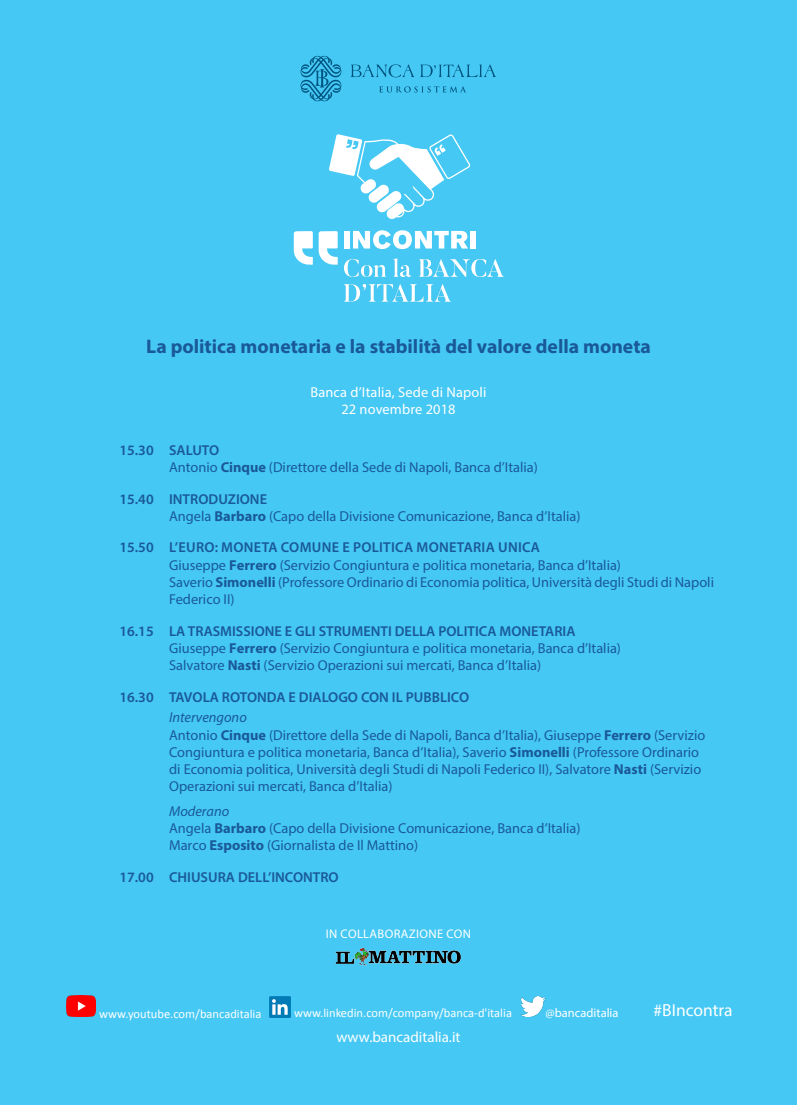
<style>
.page{position:relative;width:797px;height:1105px;background:#45c8f4}
.page>*{position:absolute;margin:0;border:0;box-sizing:border-box;transform-origin:0 0}
.t1{font:700 19.62px "Myriad Pro";color:#1a5998}
.t2{font:17.5px "Myriad Pro";color:#fff}
.t3{font:15px "Myriad Pro";color:#fff}
.t4{font:14.38px/17.2px "Myriad Pro";color:#1a5998}
.t5{font:600 14.38px "Myriad Pro";color:#1a5998}
.t6{font:14.38px/17.2px "Myriad Pro";letter-spacing:.01em;color:#fff;text-align:center}
.t7{font:12.5px "Calibri";color:#fff}
.t8{font:12.5px "Myriad Pro";letter-spacing:.03em;color:#fff}
.t9{font:12.5px "Myriad Pro";color:#fff}
.s1{font-weight:600}
.s2{font-weight:700}
.s3{font-style:italic}
</style>
<div class="page">
<svg style="left:344px;top:259px;width:42px;height:18px"></svg>
<svg style="left:393px;top:258px;width:18px;height:19px"></svg>
<svg style="left:419px;top:259px;width:85px;height:18px"></svg>
<svg style="left:344px;top:284px;width:107px;height:18px"></svg>
<div style="left:344px;top:231px;width:5px;height:17px;background:#fff"></div>
<svg style="left:353px;top:230px;width:115px;height:19px"></svg>
<div style="left:470px;top:231px;width:5px;height:17px;background:#fff"></div>
<svg style="left:293px;top:231px;width:45px;height:34px"></svg>
<svg style="left:329px;top:134px;width:141px;height:85px"></svg>
<svg style="left:351px;top:64px;width:63px;height:13px"></svg>
<svg style="left:420px;top:64px;width:76px;height:13px"></svg>
<svg style="left:379px;top:86px;width:87px;height:6px"></svg>
<svg style="left:300px;top:56px;width:41px;height:45px"></svg>
<img style="left:521px;top:996px;width:24px;height:21px">
<img style="left:66px;top:996px;width:29px;height:20px">
<img style="left:269px;top:996px;width:21px;height:21px">
<img style="left:335px;top:948px;width:126px;height:18px">
<h1 class="t1" style="left:146px;top:334px;width:506px">La politica monetaria e la stabilità del valore della moneta</h1>
<p class="t6" style="left:310px;top:383px;width:177px">Banca d’Italia, Sede di Napoli<br>22 novembre 2018</p>
<p class="t4" style="left:169px;top:441px;width:370px;text-indent:-50px"><span class="s1">15.30 SALUTO<br></span>Antonio <span class="s2">Cinque</span> (Direttore della Sede di Napoli, Banca d’Italia)</p>
<p class="t4" style="left:169px;top:490px;width:413px;text-indent:-50px"><span class="s1">15.40 INTRODUZIONE<br></span>Angela <span class="s2">Barbaro</span> (Capo della Divisione Comunicazione, Banca d’Italia)</p>
<p class="t4" style="left:169px;top:539px;width:546px;text-indent:-50px"><span class="s1">15.50 L’EURO: MONETA COMUNE E POLITICA MONETARIA UNICA<br></span>Giuseppe <span class="s2">Ferrero</span> (Servizio Congiuntura e politica monetaria, Banca d’Italia)<br>Saverio <span class="s2">Simonelli</span> (Professore Ordinario di Economia politica, Università degli Studi di Napoli Federico II)</p>
<p class="t4" style="left:169px;top:622px;width:453px;text-indent:-50px"><span class="s1">16.15 LA TRASMISSIONE E GLI STRUMENTI DELLA POLITICA MONETARIA<br></span>Giuseppe <span class="s2">Ferrero</span> (Servizio Congiuntura e politica monetaria, Banca d’Italia)<br>Salvatore <span class="s2">Nasti</span> (Servizio Operazioni sui mercati, Banca d’Italia)</p>
<p class="t5" style="left:119px;top:688px;width:351px">16.30 TAVOLA ROTONDA E DIALOGO CON IL PUBBLICO</p>
<p class="t4" style="left:169px;top:709px;width:537px"><span class="s3">Intervengono<br></span>Antonio <span class="s2">Cinque</span> (Direttore della Sede di Napoli, Banca d’Italia), Giuseppe <span class="s2">Ferrero</span> (Servizio Congiuntura e politica monetaria, Banca d’Italia), Saverio <span class="s2">Simonelli</span> (Professore Ordinario di Economia politica, Università degli Studi di Napoli Federico II), Salvatore <span class="s2">Nasti</span> (Servizio Operazioni sui mercati, Banca d’Italia)</p>
<p class="t4" style="left:169px;top:802px;width:413px"><span class="s3">Moderano<br></span>Angela <span class="s2">Barbaro</span> (Capo della Divisione Comunicazione, Banca d’Italia)<br>Marco <span class="s2">Esposito</span> (Giornalista de Il Mattino)</p>
<p class="t5" style="left:119px;top:868px;width:221px">17.00 CHIUSURA DELL’INCONTRO</p>
<p class="t8" style="left:326px;top:926px;width:147px">IN COLLABORAZIONE CON</p>
<p class="t7" style="left:99px;top:1005px;width:164px">www.youtube.com/bancaditalia</p>
<p class="t7" style="left:294px;top:1005px;width:219px">www.linkedin.com/company/banca-d'italia</p>
<p class="t9" style="left:545px;top:1005px;width:74px">@bancaditalia</p>
<p class="t2" style="left:653px;top:999px;width:81px">#BIncontra</p>
<p class="t3" style="left:336px;top:1027px;width:126px">www.bancaditalia.it</p>
</div>
